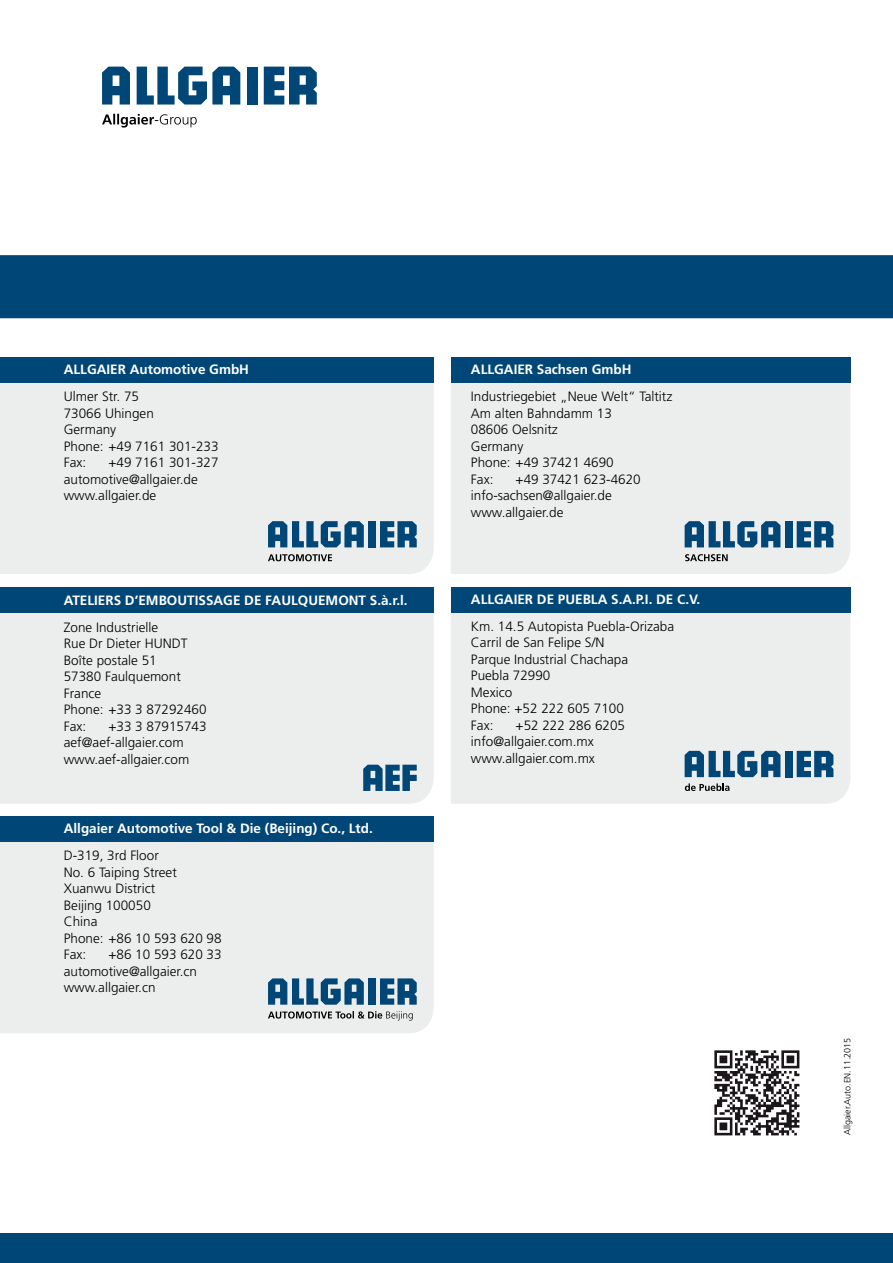
<style>
.page{position:relative;width:893px;height:1263px;background:#fff}
.page>*{position:absolute;margin:0;border:0;box-sizing:border-box;transform-origin:0 0}
.t1{font:300 13.5px/16.5px "Frutiger";color:#000}
.t2{font:700 13.5px "Frutiger";color:#fff}
.t3{font:300 9px "Frutiger";color:#000}
</style>
<div class="page">
<div style="left:0;top:1233px;width:893px;height:30px;background:#004777"></div>
<svg style="left:102px;top:114px;width:95px;height:14px"></svg>
<div style="left:247px;top:67px;width:11px;height:38px;background:#004777"></div>
<svg style="left:102px;top:67px;width:28px;height:38px"></svg>
<svg style="left:137px;top:67px;width:103px;height:38px"></svg>
<svg style="left:264px;top:67px;width:53px;height:38px"></svg>
<div style="left:0;top:255px;width:893px;height:64px;background:#004777"></div>
<hr style="left:0;top:318px;width:893px;height:2px;background:#fff">
<div style="left:0;top:383px;width:434px;height:191px;background:#eceded"></div>
<div style="left:0;top:357px;width:434px;height:26px;background:#004777"></div>
<div style="left:451px;top:383px;width:399px;height:191px;background:#eceded"></div>
<div style="left:451px;top:357px;width:399px;height:26px;background:#004777"></div>
<div style="left:0;top:612px;width:434px;height:192px;background:#eceded"></div>
<div style="left:0;top:587px;width:434px;height:25px;background:#004777"></div>
<div style="left:451px;top:612px;width:399px;height:192px;background:#eceded"></div>
<div style="left:0;top:842px;width:434px;height:191px;background:#eceded"></div>
<div style="left:451px;top:587px;width:399px;height:25px;background:#004777"></div>
<div style="left:0;top:816px;width:434px;height:26px;background:#004777"></div>
<div style="left:785px;top:521px;width:8px;height:26px;background:#004777"></div>
<svg style="left:685px;top:521px;width:95px;height:26px;background:#507f9e"></svg>
<svg style="left:797px;top:521px;width:36px;height:26px"></svg>
<svg style="left:685px;top:554px;width:43px;height:7px"></svg>
<svg style="left:363px;top:765px;width:54px;height:26px"></svg>
<div style="left:785px;top:751px;width:8px;height:26px;background:#004777"></div>
<svg style="left:685px;top:751px;width:95px;height:26px;background:#4e7e9e"></svg>
<svg style="left:797px;top:751px;width:36px;height:26px"></svg>
<svg style="left:685px;top:783px;width:44px;height:8px"></svg>
<div style="left:368px;top:978px;width:8px;height:27px;background:#004777"></div>
<svg style="left:268px;top:978px;width:96px;height:27px;background:#5381a0"></svg>
<svg style="left:380px;top:978px;width:37px;height:27px"></svg>
<svg style="left:268px;top:1011px;width:145px;height:9px"></svg>
<div style="left:368px;top:521px;width:8px;height:26px;background:#004777"></div>
<svg style="left:268px;top:521px;width:96px;height:26px;background:#507f9e"></svg>
<svg style="left:380px;top:521px;width:37px;height:26px"></svg>
<svg style="left:268px;top:554px;width:64px;height:7px"></svg>
<svg style="left:714px;top:1050px;width:85px;height:85px"></svg>
<p class="t2" style="left:64px;top:362px;width:187px">ALLGAIER Automotive GmbH</p>
<p class="t1" style="left:64px;top:388px;width:156px">Ulmer Str. 75<br>73066 Uhingen<br>Germany<br>Phone: +49 7161 301-233<br>Fax:</p>
<p class="t1" style="left:64px;top:454px;width:156px;text-indent:45px">+49 7161 301-327 automotive@allgaier.de www.allgaier.de</p>
<p class="t2" style="left:64px;top:592px;width:345px">ATELIERS D’EMBOUTISSAGE DE FAULQUEMONT S.à.r.l.</p>
<p class="t1" style="left:64px;top:619px;width:144px">Zone Industrielle<br>Rue Dr Dieter HUNDT<br>Boîte postale 51<br>57380 Faulquemont<br>France<br>Phone: +33 3 87292460<br>Fax:</p>
<p class="t1" style="left:64px;top:718px;width:144px;text-indent:45px">+33 3 87915743 aef@aef-allgaier.com www.aef-allgaier.com</p>
<p class="t2" style="left:64px;top:821px;width:311px">Allgaier Automotive Tool &amp; Die (Beijing) Co., Ltd.</p>
<p class="t1" style="left:64px;top:848px;width:159px">D-319, 3rd Floor<br>No. 6 Taiping Street<br>Xuanwu District<br>Beijing 100050<br>China<br>Phone: +86 10 593 620 98<br>Fax:</p>
<p class="t1" style="left:64px;top:947px;width:159px;text-indent:45px">+86 10 593 620 33 automotive@allgaier.cn www.allgaier.cn</p>
<p class="t2" style="left:471px;top:362px;width:162px">ALLGAIER Sachsen GmbH</p>
<p class="t1" style="left:471px;top:388px;width:203px">Industriegebiet „Neue Welt“ Taltitz<br>Am alten Bahndamm 13<br>08606 Oelsnitz<br>Germany<br>Phone: +49 37421 4690<br>Fax:</p>
<p class="t1" style="left:471px;top:471px;width:171px;text-indent:45px">+49 37421 623-4620 info-sachsen@allgaier.de www.allgaier.de</p>
<p class="t2" style="left:471px;top:591px;width:231px">ALLGAIER DE PUEBLA S.A.P.I. DE C.V.</p>
<p class="t1" style="left:471px;top:618px;width:205px">Km. 14.5 Autopista Puebla-Orizaba<br>Carril de San Felipe S/N<br>Parque Industrial Chachapa<br>Puebla 72990<br>Mexico<br>Phone: +52 222 605 7100<br>Fax:</p>
<p class="t1" style="left:471px;top:717px;width:156px;text-indent:45px">+52 222 286 6205 info@allgaier.com.mx www.allgaier.com.mx</p>
<p class="t3" style="left:842px;top:1135px;width:99px;rotate:-90deg">Allgaier.Auto.EN.11.2015</p>
</div>
